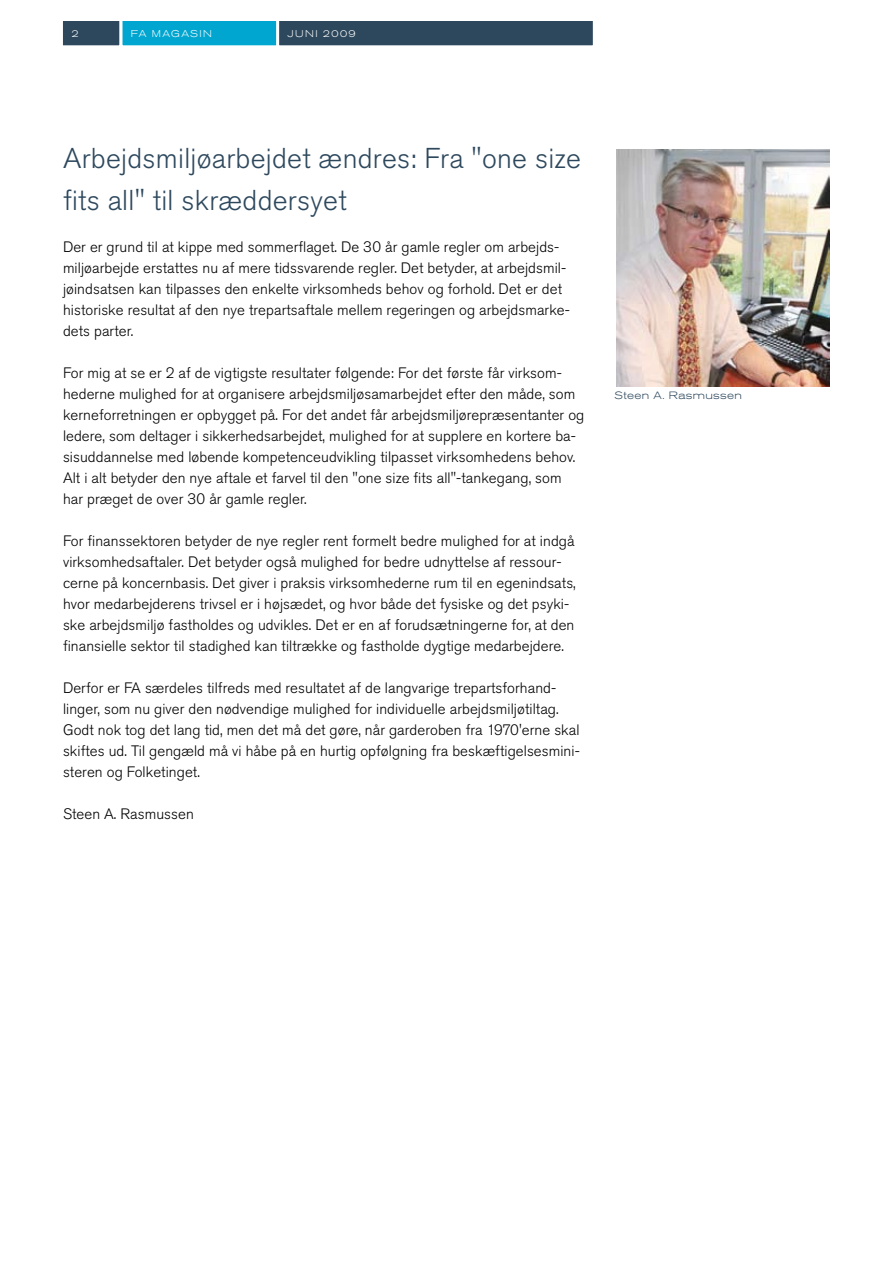
<style>
.page{position:relative;width:893px;height:1263px;background:#fff}
.page>*{position:absolute;margin:0;border:0;box-sizing:border-box;transform-origin:0 0}
.t1{font:300 28.5px/42px "Akzidenz Grotesk Std";letter-spacing:.01em;color:#2d485d}
.t2{font:300 15px/21px "Akzidenz Grotesk Std";letter-spacing:.005em;color:#000}
.t3{font:300 expanded 10.5px "Akzidenz Grotesk Std";letter-spacing:.035em;color:#2d485d}
.t4{font:300 expanded 9.75px "Akzidenz Grotesk Std";letter-spacing:.145em;color:#fff}
</style>
<div class="page">
<div style="left:121px;top:20px;width:157px;height:27px;background:#00a5d0"></div>
<div style="left:119px;top:18px;width:161px;height:30px;border:3px solid #fff"></div>
<div style="left:278px;top:20px;width:316px;height:27px;background:#2d485d"></div>
<div style="left:276px;top:18px;width:320px;height:30px;border:3px solid #fff"></div>
<div style="left:61px;top:20px;width:60px;height:27px;background:#2d485d"></div>
<div style="left:60px;top:18px;width:62px;height:30px;border:3px solid #fff"></div>
<img style="left:616px;top:149px;width:213px;height:238px">
<p class="t4" style="left:71px;top:28px;width:9px">2</p>
<p class="t4" style="left:131px;top:28px;width:81px">FA MAGASIN</p>
<p class="t4" style="left:288px;top:28px;width:69px">ju ni 2009</p>
<h1 class="t1" style="left:63px;top:138px;width:520px">Arbejdsmiljøarbejdet ændres: Fra "one size fits all" til skræddersyet</h1>
<p class="t2" style="left:63px;top:237px;width:508px">Der er grund til at kippe med sommerflaget. De 30 år gamle regler om arbejds&shy;miljøarbejde erstattes nu af mere tidssvarende regler. Det betyder, at arbejdsmil&shy;jøindsatsen kan tilpasses den enkelte virksomheds behov og forhold. Det er det historiske resultat af den nye trepartsaftale mellem regeringen og arbejdsmarke&shy;dets parter.</p>
<p class="t2" style="left:63px;top:363px;width:523px">For mig at se er 2 af de vigtigste resultater følgende: For det første får virksom&shy;hederne mulighed for at organisere arbejdsmiljøsamarbejdet efter den måde, som kerneforretningen er opbygget på. For det andet får arbejdsmiljørepræsentanter og ledere, som deltager i sikkerhedsarbejdet, mulighed for at supplere en kortere ba&shy;sisuddannelse med løbende kompetenceudvikling tilpasset virksomhedens behov.<br>Alt i alt betyder den nye aftale et farvel til den "one size fits all"-tankegang, som har præget de over 30 år gamle regler.</p>
<p class="t2" style="left:63px;top:531px;width:514px">For finanssektoren betyder de nye regler rent formelt bedre mulighed for at indgå virksomhedsaftaler. Det betyder også mulighed for bedre udnyttelse af ressour&shy;cerne på koncernbasis. Det giver i praksis virksomhederne rum til en egenindsats, hvor medarbejderens trivsel er i højsædet, og hvor både det fysiske og det psyki&shy;ske arbejdsmiljø fastholdes og udvikles. Det er en af forudsætningerne for, at den finansielle sektor til stadighed kan tiltrække og fastholde dygtige medarbejdere.</p>
<p class="t2" style="left:63px;top:678px;width:518px">Derfor er FA særdeles tilfreds med resultatet af de langvarige trepartsforhand&shy;linger, som nu giver den nødvendige mulighed for individuelle arbejdsmiljøtiltag.<br>Godt nok tog det lang tid, men det må det gøre, når garderoben fra 1970'erne skal skiftes ud. Til gengæld må vi håbe på en hurtig opfølgning fra beskæftigelsesmini&shy;steren og Folketinget.</p>
<p class="t2" style="left:63px;top:804px;width:132px">Steen A. Rasmussen</p>
<p class="t3" style="left:615px;top:389px;width:129px">Steen A. Rasmussen</p>
</div>
